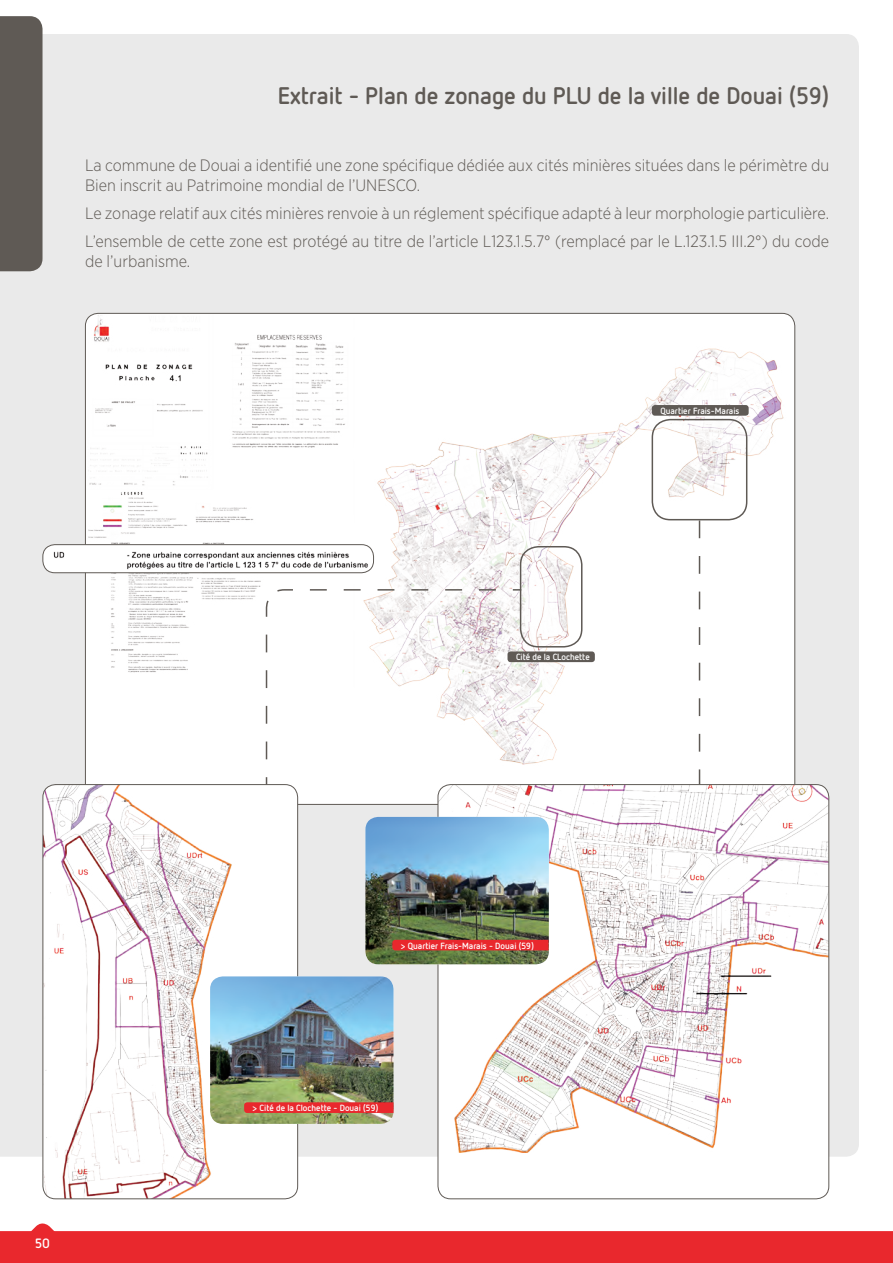
<style>
.page{position:relative;width:893px;height:1263px;background:#fff}
.page>*{position:absolute;margin:0;border:0;box-sizing:border-box;transform-origin:0 0}
.titre_extrait{font:700 24px "Netto OT";color:#5f5a55}
.extrait{font:300 16.5px/19.8px "Gotham Narrow";color:#5f5a55}
.t1{font:700 13.5px "Netto OT";color:#fff}
.légende{font:700 9px "Netto OT";color:#fff}
</style>
<div class="page">
<svg style="left:0;top:1223px;width:893px;height:40px"></svg>
<div style="left:0;top:34px;width:859px;height:1123px;background:#eaeaea"></div>
<div style="left:0;top:16px;width:43px;height:255px;background:#5f5a55"></div>
<img style="left:85px;top:313px;width:710px;height:471px">
<img style="left:43px;top:545px;width:331px;height:28px">
<div style="left:43px;top:544px;width:331px;height:29px;border:1px solid #5f5a55;border-radius:12px"></div>
<svg style="left:265px;top:588px;width:258px;height:378px"></svg>
<svg style="left:699px;top:520px;width:1px;height:264px"></svg>
<img style="left:438px;top:784px;width:391px;height:415px">
<div style="left:43px;top:784px;width:255px;height:415px;background:#fff;border-radius:13px"></div>
<img style="left:43px;top:784px;width:189px;height:415px">
<div style="left:43px;top:784px;width:255px;height:415px;border:1px solid #5f5a55;border-radius:13px"></div>
<img style="left:210px;top:976px;width:183px;height:148px">
<svg style="left:244px;top:1102px;width:149px;height:11px;background:#e52c2f"></svg>
<img style="left:365px;top:817px;width:184px;height:147px">
<div style="left:392px;top:940px;width:157px;height:10px;background:#e9282d"></div>
<div style="left:520px;top:546px;width:62px;height:101px;border:2px solid #5f5a55;border-radius:18px"></div>
<div style="left:652px;top:419px;width:95px;height:101px;border:2px solid #5f5a55;border-radius:18px"></div>
<div style="left:652px;top:405px;width:97px;height:11px;background:#5f5a55;border-radius:3px"></div>
<div style="left:507px;top:651px;width:88px;height:11px;background:#5f5a55;border-radius:3px"></div>
<p class="titre_extrait" style="left:278px;top:81px;width:553px">Extrait - Plan de zonage du PLU de la ville de Douai (59)</p>
<p class="extrait" style="left:85px;top:155px;width:746px">La commune de Douai a identifié une zone spécifique dédiée aux cités minières situées dans le périmètre du<br>Bien inscrit au Patrimoine mondial de l’UNESCO.</p>
<p class="extrait" style="left:85px;top:203px;width:746px">Le zonage relatif aux cités minières renvoie à un réglement spécifique adapté à leur morphologie particulière.</p>
<p class="extrait" style="left:85px;top:231px;width:746px">L’ensemble de cette zone est protégé au titre de l’article L123.1.5.7° (remplacé par le L.123.1.5 III.2°) du code de l’urbanisme.</p>
<p class="légende" style="left:660px;top:405px;width:81px">Quartier Frais-Marais</p>
<p class="légende" style="left:516px;top:651px;width:75px">Cité de la CLochette</p>
<p class="t1" style="left:35px;top:1234px;width:16px">50</p>
<p class="légende" style="left:401px;top:940px;width:134px">&gt; Quartier Frais-Marais - Douai (59)</p>
<p class="légende" style="left:253px;top:1102px;width:127px">&gt; Cité de la Clochette - Douai (59)</p>
</div>
